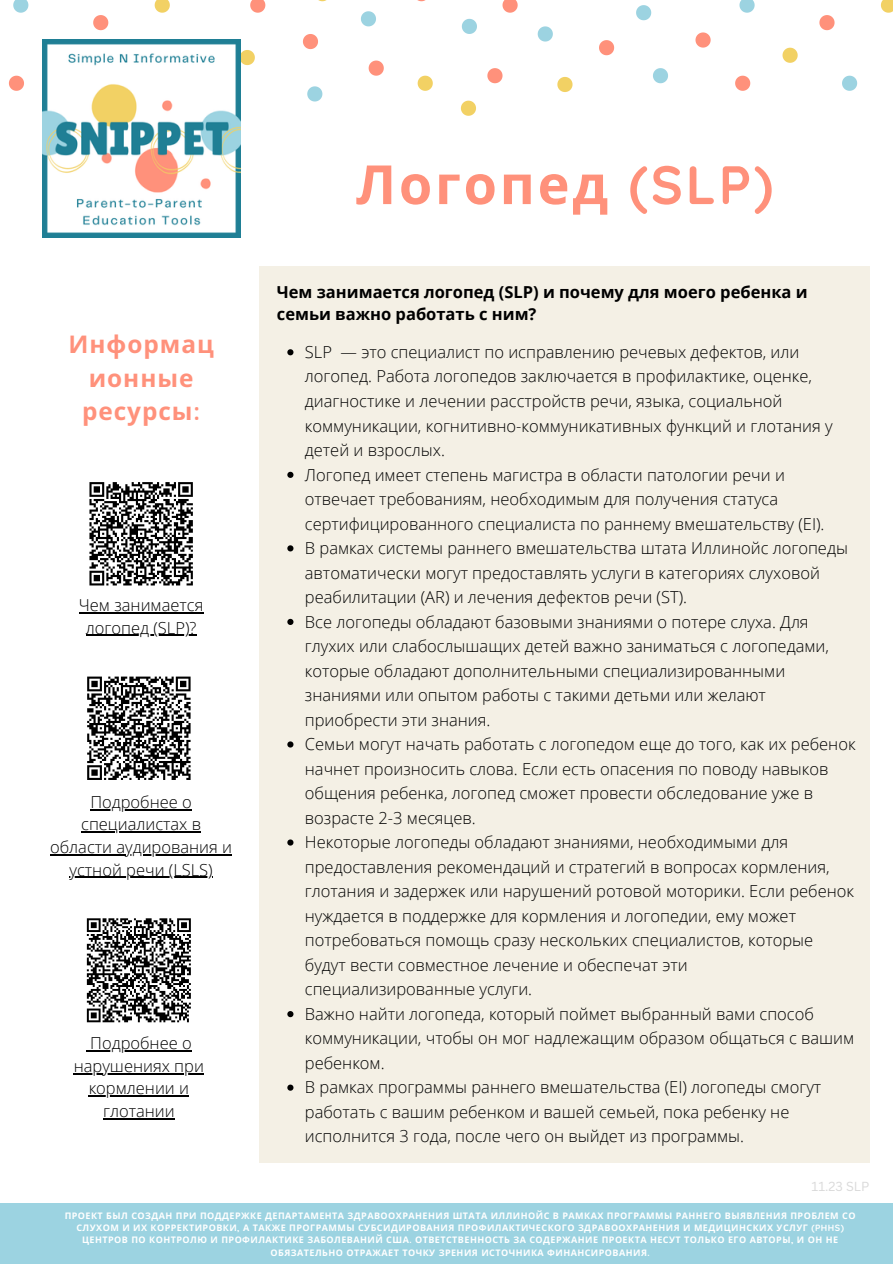
<style>
.page{position:relative;width:893px;height:1264px;background:#fff}
.page>*{position:absolute;margin:0;border:0;box-sizing:border-box;transform-origin:0 0}
.t1{font:700 54px "Noto Sans";letter-spacing:.05em;color:#ff917b}
.t2{font:700 24.3px/33.8px "Noto Sans";letter-spacing:.04em;color:#ff917b;text-align:center}
.t3{font:300 16.5px/24.5px "Open Sans";color:#000}
.t4{font:700 16.5px/22.8px "Open Sans";color:#000}
.t5{font:12.75px "Canva Sans";color:#d9d9d9}
.t6{font:700 9px/12px "Noto Sans";letter-spacing:.05em;color:#fff;text-align:center}
.s1{font-family:"Quicksand"}
</style>
<div class="page">
<svg style="left:13px;top:0;width:15px;height:13px"></svg>
<svg style="left:307px;top:86px;width:15px;height:15px"></svg>
<svg style="left:361px;top:11px;width:15px;height:15px"></svg>
<svg style="left:155px;top:0;width:15px;height:13px"></svg>
<svg style="left:240px;top:50px;width:15px;height:15px"></svg>
<svg style="left:417px;top:76px;width:16px;height:15px"></svg>
<svg style="left:9px;top:76px;width:15px;height:15px"></svg>
<svg style="left:250px;top:0;width:15px;height:13px"></svg>
<svg style="left:93px;top:15px;width:15px;height:15px"></svg>
<svg style="left:303px;top:34px;width:15px;height:15px"></svg>
<svg style="left:368px;top:61px;width:16px;height:15px"></svg>
<svg style="left:739px;top:0;width:15px;height:13px"></svg>
<svg style="left:842px;top:76px;width:15px;height:15px"></svg>
<svg style="left:636px;top:5px;width:15px;height:15px"></svg>
<svg style="left:653px;top:68px;width:15px;height:15px"></svg>
<svg style="left:537px;top:26px;width:16px;height:16px"></svg>
<svg style="left:462px;top:19px;width:15px;height:15px"></svg>
<svg style="left:880px;top:0;width:12px;height:13px"></svg>
<svg style="left:557px;top:77px;width:15px;height:15px"></svg>
<svg style="left:461px;top:101px;width:15px;height:15px"></svg>
<svg style="left:782px;top:48px;width:15px;height:15px"></svg>
<svg style="left:695px;top:32px;width:15px;height:16px"></svg>
<svg style="left:735px;top:76px;width:15px;height:15px"></svg>
<svg style="left:487px;top:68px;width:15px;height:15px"></svg>
<svg style="left:502px;top:0;width:15px;height:13px"></svg>
<svg style="left:819px;top:15px;width:15px;height:15px"></svg>
<svg style="left:599px;top:40px;width:15px;height:15px"></svg>
<div style="left:260px;top:266px;width:609px;height:657px;background:#f4f0e5"></div>
<div style="left:0;top:1203px;width:892px;height:60px;background:#9cd3e1"></div>
<div style="left:260px;top:505px;width:609px;height:657px;background:#f4f0e5"></div>
<svg style="left:287px;top:349px;width:6px;height:6px"></svg>
<svg style="left:287px;top:472px;width:6px;height:6px"></svg>
<svg style="left:287px;top:545px;width:6px;height:6px"></svg>
<svg style="left:287px;top:619px;width:6px;height:6px"></svg>
<svg style="left:287px;top:741px;width:6px;height:6px"></svg>
<svg style="left:287px;top:839px;width:6px;height:6px"></svg>
<svg style="left:287px;top:1011px;width:6px;height:6px"></svg>
<svg style="left:287px;top:1084px;width:6px;height:6px"></svg>
<img style="left:42px;top:39px;width:198px;height:198px">
<hr style="left:79px;top:612px;width:124px;height:1px;background:#000">
<hr style="left:86px;top:634px;width:110px;height:1px;background:#000">
<hr style="left:90px;top:809px;width:102px;height:1px;background:#000">
<hr style="left:81px;top:831px;width:120px;height:1px;background:#000">
<hr style="left:50px;top:854px;width:182px;height:1px;background:#000">
<hr style="left:70px;top:876px;width:143px;height:1px;background:#000">
<hr style="left:90px;top:1050px;width:102px;height:1px;background:#000">
<hr style="left:74px;top:1072px;width:130px;height:2px;background:#000">
<hr style="left:89px;top:1095px;width:100px;height:1px;background:#000">
<hr style="left:103px;top:1117px;width:72px;height:2px;background:#000">
<svg style="left:89px;top:482px;width:104px;height:104px"></svg>
<svg style="left:87px;top:676px;width:104px;height:104px"></svg>
<svg style="left:86px;top:918px;width:105px;height:105px"></svg>
<p class="t2" style="left:68px;top:326px;width:147px">Информац ионные ресурсы<span class="s1">:</span></p>
<p class="t3" style="left:79px;top:593px;width:126px;line-height:22.5px;text-align:center">Чем занимается логопед (SLP)?</p>
<p class="t3" style="left:50px;top:790px;width:183px;line-height:22.5px;text-align:center">Подробнее о специалистах в области аудирования и устной речи (LSLS)</p>
<p class="t3" style="left:74px;top:1031px;width:132px;line-height:22.5px;text-align:center">Подробнее о нарушениях при кормлении и глотании</p>
<p class="t1" style="left:356px;top:146px;width:419px">Логопед <span class="s1">(SLP)</span></p>
<p class="t4" style="left:277px;top:280px;width:532px">Чем занимается логопед (SLP) и почему для моего ребенка и семьи важно работать с ним?</p>
<p class="t3" style="left:305px;top:339px;width:529px">SLP — это специалист по исправлению речевых дефектов, или логопед. Работа логопедов заключается в профилактике, оценке, диагностике и лечении расстройств речи, языка, социальной коммуникации, когнитивно-коммуникативных функций и глотания у детей и взрослых.</p>
<p class="t3" style="left:305px;top:462px;width:521px">Логопед имеет степень магистра в области патологии речи и отвечает требованиям, необходимым для получения статуса сертифицированного специалиста по раннему вмешательству (EI).</p>
<p class="t3" style="left:305px;top:535px;width:544px">В рамках системы раннего вмешательства штата Иллинойс логопеды автоматически могут предоставлять услуги в категориях слуховой реабилитации (AR) и лечения дефектов речи (ST).</p>
<p class="t3" style="left:305px;top:609px;width:525px">Все логопеды обладают базовыми знаниями о потере слуха. Для глухих или слабослышащих детей важно заниматься с логопедами, которые обладают дополнительными специализированными знаниями или опытом работы с такими детьми или желают приобрести эти знания.</p>
<p class="t3" style="left:305px;top:731px;width:552px">Семьи могут начать работать с логопедом еще до того, как их ребенок начнет произносить слова. Если есть опасения по поводу навыков общения ребенка, логопед сможет провести обследование уже в возрасте 2-3 месяцев.</p>
<p class="t3" style="left:305px;top:829px;width:550px">Некоторые логопеды обладают знаниями, необходимыми для предоставления рекомендаций и стратегий в вопросах кормления, глотания и задержек или нарушений ротовой моторики. Если ребенок нуждается в поддержке для кормления и логопедии, ему может потребоваться помощь сразу нескольких специалистов, которые будут вести совместное лечение и обеспечат эти специализированные услуги.</p>
<p class="t3" style="left:305px;top:1001px;width:551px">Важно найти логопеда, который поймет выбранный вами способ коммуникации, чтобы он мог надлежащим образом общаться с вашим ребенком.</p>
<p class="t3" style="left:305px;top:1074px;width:518px">В рамках программы раннего вмешательства (EI) логопеды смогут работать с вашим ребенком и вашей семьей, пока ребенку не исполнится 3 года, после чего он выйдет из программы.</p>
<p class="t5" style="left:811px;top:1177px;width:59px">11.23 SLP</p>
<p class="t6" style="left:65px;top:1209px;width:792px">ПРОЕКТ БЫЛ СОЗДАН ПРИ ПОДДЕРЖКЕ ДЕПАРТАМЕНТА ЗДРАВООХРАНЕНИЯ ШТАТА ИЛЛИНОЙС В РАМКАХ ПРОГРАММЫ РАННЕГО ВЫЯВЛЕНИЯ ПРОБЛЕМ СО СЛУХОМ И ИХ КОРРЕКТИРОВКИ<span class="s1">,</span> А ТАКЖЕ ПРОГРАММЫ СУБСИДИРОВАНИЯ ПРОФИЛАКТИЧЕСКОГО ЗДРАВООХРАНЕНИЯ И МЕДИЦИНСКИХ УСЛУГ <span class="s1">(PHHS)<br></span>ЦЕНТРОВ ПО КОНТРОЛЮ И ПРОФИЛАКТИКЕ ЗАБОЛЕВАНИЙ США<span class="s1">.</span> ОТВЕТСТВЕННОСТЬ ЗА СОДЕРЖАНИЕ ПРОЕКТА НЕСУТ ТОЛЬКО ЕГО АВТОРЫ<span class="s1">,</span> И ОН НЕ ОБЯЗАТЕЛЬНО ОТРАЖАЕТ ТОЧКУ ЗРЕНИЯ ИСТОЧНИКА ФИНАНСИРОВАНИЯ<span class="s1">.</span></p>
</div>
